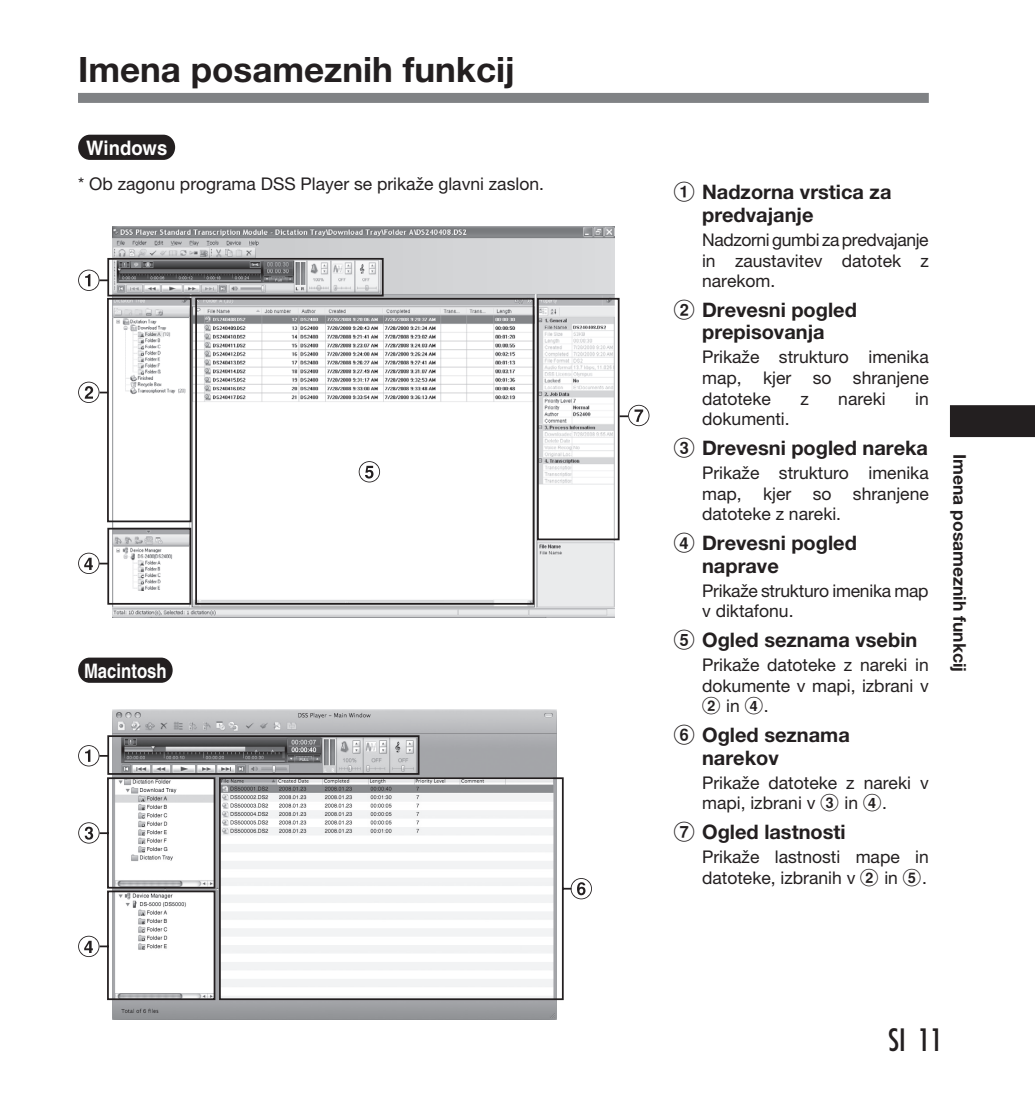
<style>
.page{position:relative;width:1035px;height:1106px;background:#fff}
.page>*{position:absolute;margin:0;border:0;box-sizing:border-box;transform-origin:0 0}
.t1{font:700 35px "Helvetica Neue LT Pro";color:#231f20}
.t2{font:condensed 30px "Futura";color:#231f20}
.t3{font:700 20px/22.5px "Helvetica Neue LT Pro";color:#231f20}
.t4{font:700 20px "Helvetica";color:#fff;scale:.84 1}
.t5{font:700 20px "Helvetica";color:#fff;scale:.92 1}
.t6{font:17.5px/20.8px "Helvetica Neue LT Pro";color:#231f20;text-align:justify}
.t7{font:700 17.5px "Helvetica Neue LT Pro";color:#231f20}
.s1{font-family:"Circl Posi A2";font-weight:400}
.s2{font-family:"Circl Posi A2"}
</style>
<div class="page">
<div style="left:950px;top:405px;width:85px;height:32px;background:#231f20"></div>
<div style="left:78px;top:93px;width:851px;height:10px;background:#808285"></div>
<img style="left:113px;top:1001px;width:443px;height:18px">
<img style="left:113px;top:226px;width:502px;height:71px">
<div style="left:107px;top:258px;width:277px;height:38px;border:2px solid #231f20"></div>
<svg style="left:78px;top:270px;width:114px;height:133px"></svg>
<svg style="left:78px;top:745px;width:20px;height:21px"></svg>
<svg style="left:98px;top:297px;width:522px;height:704px"></svg>
<svg style="left:78px;top:552px;width:30px;height:22px"></svg>
<svg style="left:359px;top:461px;width:21px;height:21px"></svg>
<svg style="left:570px;top:878px;width:22px;height:21px"></svg>
<svg style="left:78px;top:822px;width:22px;height:21px"></svg>
<svg style="left:78px;top:935px;width:21px;height:22px"></svg>
<svg style="left:619px;top:405px;width:30px;height:21px"></svg>
<div style="left:78px;top:135px;width:97px;height:25px;background:#231f20;border-radius:12px"></div>
<div style="left:78px;top:657px;width:95px;height:25px;background:#231f20;border-radius:12px"></div>
<h1 class="t1" style="left:78px;top:47px;width:438px">Imena posameznih funkcij</h1>
<p class="t5" style="left:86px;top:135px;width:90px">Windows</p>
<p class="t6" style="left:78px;top:173px;width:467px">* Ob zagonu programa DSS Player se prikaže glavni zaslon.</p>
<p class="t4" style="left:84px;top:658px;width:100px">Macintosh</p>
<p class="t3" style="left:702px;top:180px;width:191px;text-indent:-28px"><span class="s1">1</span> Nadzorna vrstica za predvajanje</p>
<p class="t6" style="left:702px;top:229px;width:228px">Nadzorni gumbi za predvajanje in zaustavitev datotek z narekom.</p>
<p class="t3" style="left:674px;top:298px;width:185px;text-align:center"><span class="s1">2</span> Drevesni pogled prepisovanja</p>
<p class="t6" style="left:702px;top:346px;width:228px">Prikaže strukturo imenika map, kjer so shranjene datoteke</p>
<p class="t6" style="left:800px;top:388px;width:10px">z</p>
<p class="t6" style="left:838px;top:388px;width:49px">nareki</p>
<p class="t6" style="left:915px;top:388px;width:15px">in</p>
<p class="t6" style="left:702px;top:408px;width:89px">dokumenti.</p>
<p class="t3" style="left:674px;top:436px;width:256px"><span class="s1">3</span> Drevesni pogled nareka</p>
<p class="t6" style="left:702px;top:462px;width:228px">Prikaže strukturo imenika map, kjer so shranjene datoteke z nareki.</p>
<p class="t3" style="left:702px;top:531px;width:156px;text-indent:-28px"><span class="s1">4</span> Drevesni pogled naprave</p>
<p class="t6" style="left:702px;top:580px;width:228px">Prikaže strukturo imenika map v diktafonu.</p>
<p class="t3" style="left:674px;top:628px;width:245px"><span class="s1">5</span> Ogled seznama vsebin</p>
<p class="t6" style="left:702px;top:654px;width:228px">Prikaže datoteke z nareki in dokumente v mapi, izbrani v <span class="s2">2</span> in <span class="s2">4</span>.</p>
<p class="t3" style="left:702px;top:723px;width:149px;text-indent:-28px"><span class="s1">6</span> Ogled seznama narekov</p>
<p class="t6" style="left:702px;top:772px;width:228px">Prikaže datoteke z nareki v mapi, izbrani v <span class="s2">3</span> in <span class="s2">4</span>.</p>
<p class="t3" style="left:674px;top:820px;width:174px"><span class="s1">7</span> Ogled lastnosti</p>
<p class="t6" style="left:702px;top:846px;width:228px">Prikaže lastnosti mape in datoteke, izbranih v <span class="s2">2</span> in <span class="s2">5</span>.</p>
<p class="t7" style="left:970px;top:454px;width:220px;rotate:90deg">Imena posameznih funkcij</p>
<h2 class="t2" style="left:888px;top:1022px;width:56px">SI 11</h2>
</div>
